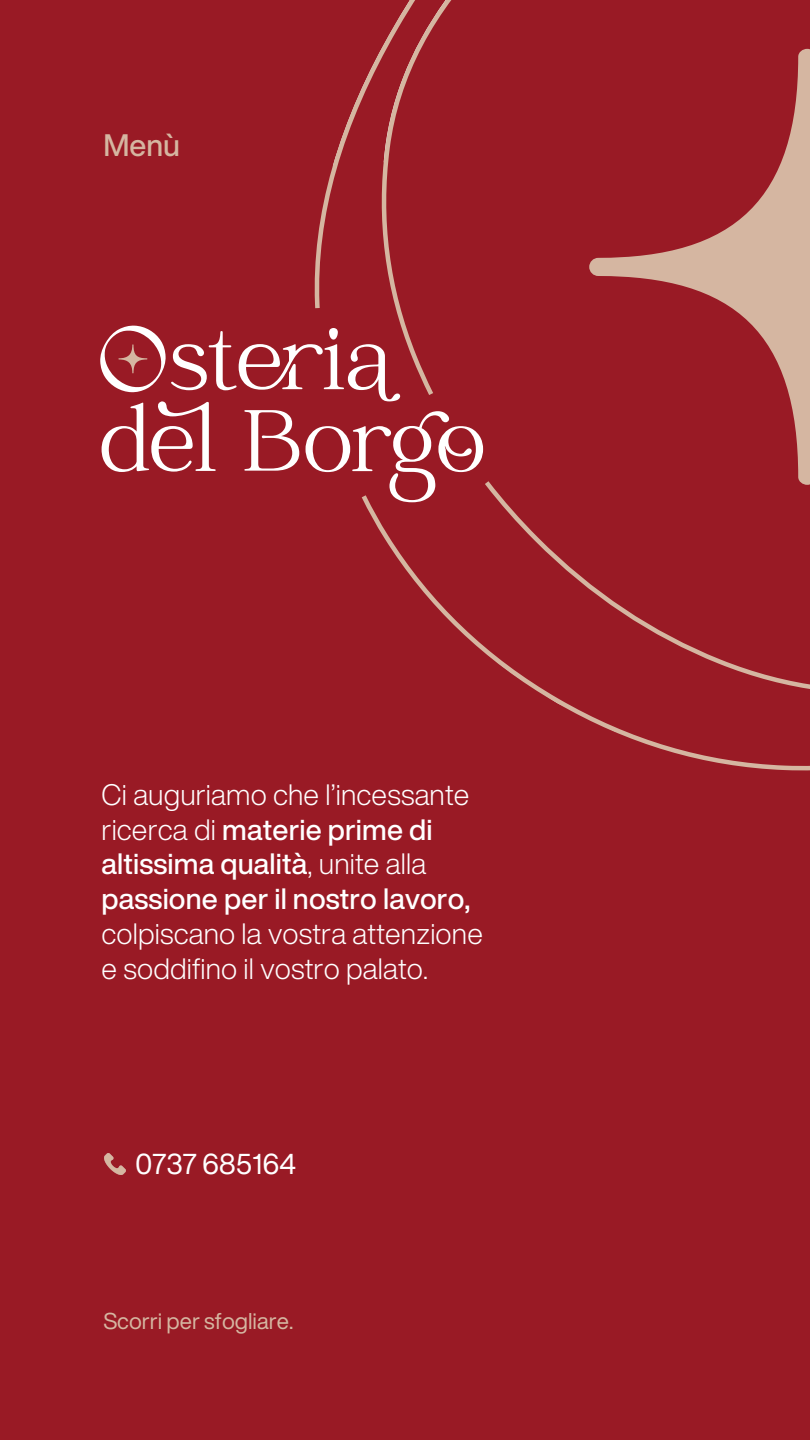
<style>
.page{position:relative;width:810px;height:1440px;background:#991a25}
.page>*{position:absolute;margin:0;border:0;box-sizing:border-box;transform-origin:0 0}
.t1{font:500 30.53px "Helvetica Now Display";color:#d5b6a1}
.t2{font:500 28.95px/34.8px "Helvetica Now Display";letter-spacing:.005em;color:#fff}
.t3{font:300 28.95px/34.8px "Helvetica Now Display";letter-spacing:.005em;color:#fff}
.t4{font:28.28px "Helvetica Now Display";color:#fff}
.t5{font:22.5px "Helvetica Now Display";color:#d5b6a1}
.s1{font-weight:300}
</style>
<div class="page">
<svg style="left:100px;top:325px;width:209px;height:147px"></svg>
<svg style="left:309px;top:0;width:501px;height:771px"></svg>
<img style="left:104px;top:1153px;width:21px;height:21px">
<p class="t1" style="left:103px;top:124px;width:78px">Menù</p>
<p class="t2" style="left:102px;top:777px;width:370px"><span class="s1">Ci auguriamo che l’incessante ricerca di</span> materie prime di altissima qualità<span class="s1">, unite alla </span>passione per il nostro lavoro,</p>
<p class="t3" style="left:102px;top:916px;width:383px">colpiscano la vostra attenzione e soddifino il vostro palato.</p>
<p class="t4" style="left:135px;top:1144px;width:162px">0737 685164</p>
<p class="t5" style="left:103px;top:1305px;width:191px">Scorri per sfogliare.</p>
</div>
